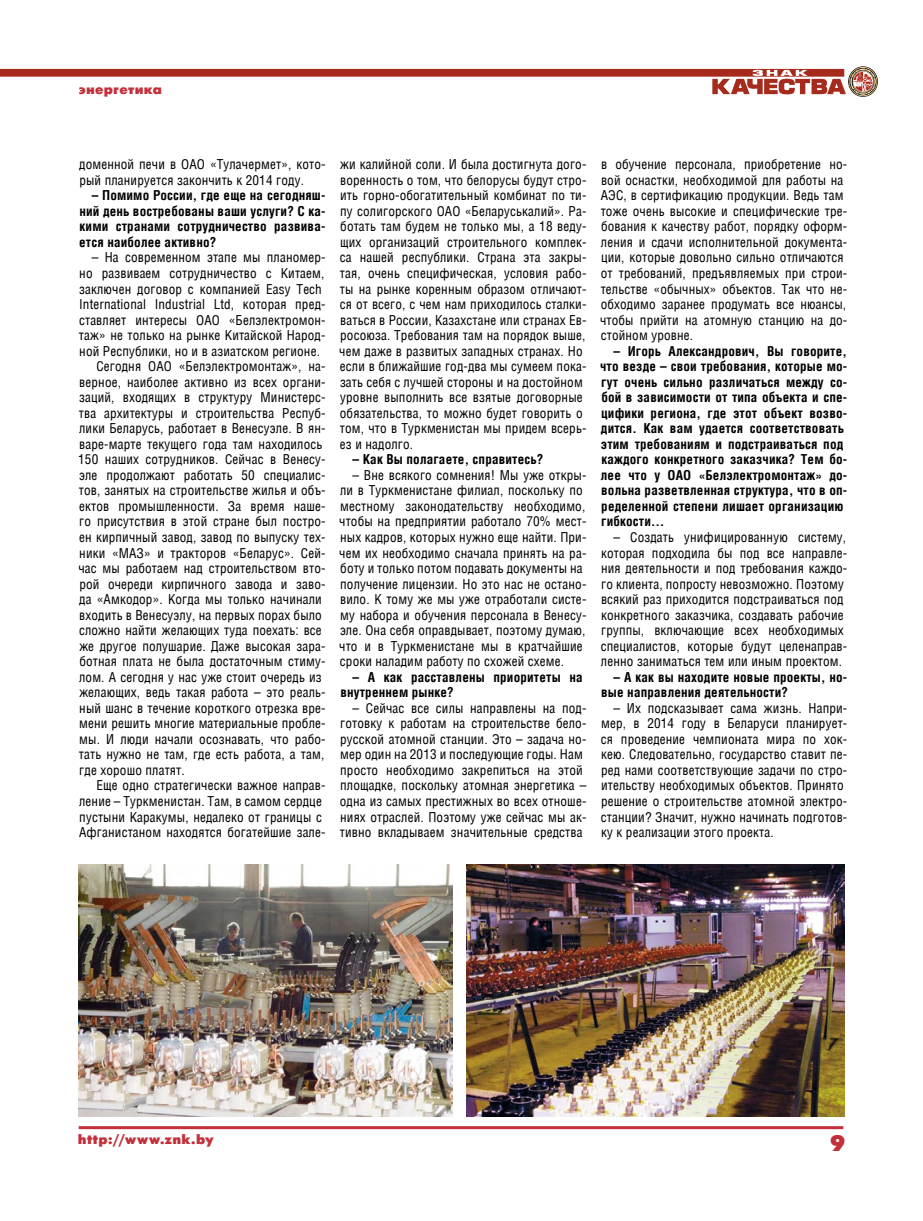
<style>
.page{position:relative;width:923px;height:1221px;background:#fff}
.page>*{position:absolute;margin:0;border:0;box-sizing:border-box;transform-origin:0 0}
.t1{font:22.5px "Futuris XC";color:#c3303b}
.рубрик_lesser{font:13.5px "Futuris XC";letter-spacing:.025em;color:#c3303b}
.body{font:13.2px/15.5px "AG Letterica Condensed";letter-spacing:.01em;color:#000}
.body-2{font:700 13.2px/15.5px "AG Letterica Condensed";letter-spacing:.01em;color:#000}
</style>
<div class="page">
<hr style="left:79px;top:1126px;width:764px;height:3px;background:#c3303b">
<svg style="left:0;top:66px;width:878px;height:31px"></svg>
<img style="left:79px;top:864px;width:373px;height:252px">
<img style="left:467px;top:864px;width:377px;height:252px">
<p class="рубрик_lesser" style="left:79px;top:82px;width:85px">энергетика</p>
<p class="body" style="left:79px;top:157px;width:248px">доменной печи в ОАО «Тулачермет», кото&shy;рый планируется закончить к 2014 году.</p>
<p class="body-2" style="left:79px;top:187px;width:248px;text-align:justify;text-indent:13px">– Помимо России, где еще на сегодняш&shy;ний день востребованы ваши услуги? С ка&shy;кими странами сотрудничество развива&shy;ется наиболее активно?</p>
<p class="body" style="left:79px;top:250px;width:248px;text-indent:13px">– На современном этапе мы планомер&shy;но развиваем сотрудничество с Китаем, заключен договор с компанией Easy Tech International Industrial Ltd, которая пред&shy;ставляет интересы ОАО «Белэлектромон&shy;таж» не только на рынке Китайской Народ&shy;ной Республики, но и в азиатском регионе.</p>
<p class="body" style="left:78px;top:358px;width:249px;text-indent:18px">Сегодня ОАО «Белэлектромонтаж», на&shy;верное, наиболее активно из всех органи&shy;заций, входящих в структуру Министерс&shy;тва архитектуры и строительства Респуб&shy;лики Беларусь, работает в Венесуэле. В ян&shy;варе-марте текущего года там находилось 150 наших сотрудников. Сейчас в Венесу&shy;эле продолжают работать 50 специалис&shy;тов, занятых на строительстве жилья и объ&shy;ектов промышленности. За время наше&shy;го присутствия в этой стране был постро&shy;ен кирпичный завод, завод по выпуску тех&shy;ники «МАЗ» и тракторов «Беларус». Сей&shy;час мы работаем над строительством вто&shy;рой очереди кирпичного завода и заво&shy;да «Амкодор». Когда мы только начинали входить в Венесуэлу, на первых порах было сложно найти желающих туда поехать: все же другое полушарие. Даже высокая зара&shy;ботная плата не была достаточным стиму&shy;лом. А сегодня у нас уже стоит очередь из желающих, ведь такая работа – это реаль&shy;ный шанс в течение короткого отрезка вре&shy;мени решить многие материальные пробле&shy;мы. И люди начали осознавать, что рабо&shy;тать нужно не там, где есть работа, а там, где хорошо платят.</p>
<p class="body" style="left:79px;top:777px;width:248px;text-indent:17px">Еще одно стратегически важное направ&shy;ление – Туркменистан. Там, в самом сердце пустыни Каракумы, недалеко от границы с Афганистаном находятся богатейшие зале-</p>
<p class="body" style="left:339px;top:157px;width:249px">жи калийной соли. И была достигнута дого&shy;воренность о том, что белорусы будут стро&shy;ить горно-обогатительный комбинат по ти&shy;пу солигорского ОАО «Беларуськалий». Ра&shy;ботать там будем не только мы, а 18 веду&shy;щих организаций строительного комплек&shy;са нашей республики. Страна эта закры&shy;тая, очень специфическая, условия рабо&shy;ты на рынке коренным образом отличают&shy;ся от всего, с чем нам приходилось сталки&shy;ваться в России, Казахстане или странах Ев&shy;росоюза. Требования там на порядок выше, чем даже в развитых западных странах. Но если в ближайшие год-два мы сумеем пока&shy;зать себя с лучшей стороны и на достойном уровне выполнить все взятые договорные обязательства, то можно будет говорить о том, что в Туркменистан мы придем всерь&shy;ез и надолго.</p>
<p class="body-2" style="left:353px;top:451px;width:192px">– Как Вы полагаете, справитесь?</p>
<p class="body" style="left:339px;top:467px;width:249px;text-indent:13px">– Вне всякого сомнения! Мы уже откры&shy;ли в Туркменистане филиал, поскольку по местному законодательству необходимо, чтобы на предприятии работало 70% мест&shy;ных кадров, которых нужно еще найти. При&shy;чем их необходимо сначала принять на ра&shy;боту и только потом подавать документы на получение лицензии. Но это нас не остано&shy;вило. К тому же мы уже отработали систе&shy;му набора и обучения персонала в Венесу&shy;эле. Она себя оправдывает, поэтому думаю, что и в Туркменистане мы в кратчайшие сроки наладим работу по схожей схеме.</p>
<p class="body-2" style="left:340px;top:669px;width:244px;text-indent:12px">– А как расставлены приоритеты на внутреннем рынке?</p>
<p class="body" style="left:340px;top:700px;width:248px;text-indent:13px">– Сейчас все силы направлены на под&shy;готовку к работам на строительстве бело&shy;русской атомной станции. Это – задача но&shy;мер один на 2013 и последующие годы. Нам просто необходимо закрепиться на этой площадке, поскольку атомная энергетика – одна из самых престижных во всех отноше&shy;ниях отраслей. Поэтому уже сейчас мы ак&shy;тивно вкладываем значительные средства</p>
<p class="body" style="left:600px;top:157px;width:249px">в обучение персонала, приобретение но&shy;вой оснастки, необходимой для работы на АЭС, в сертификацию продукции. Ведь там тоже очень высокие и специфические тре&shy;бования к качеству работ, порядку оформ&shy;ления и сдачи исполнительной документа&shy;ции, которые довольно сильно отличаются от требований, предъявляемых при строи&shy;тельстве «обычных» объектов. Так что не&shy;обходимо заранее продумать все нюансы, чтобы прийти на атомную станцию на до&shy;стойном уровне.</p>
<p class="body-2" style="left:600px;top:343px;width:249px;text-indent:13px">– Игорь Александрович, Вы говорите, что везде – свои требования, которые мо&shy;гут очень сильно различаться между со&shy;бой в зависимости от типа объекта и спе&shy;цифики региона, где этот объект возво&shy;дится. Как вам удается соответствовать этим требованиям и подстраиваться под каждого конкретного заказчика? Тем бо&shy;лее что у ОАО «Белэлектромонтаж» до&shy;вольна разветвленная структура, что в оп&shy;ределенной степени лишает организацию гибкости…</p>
<p class="body" style="left:601px;top:529px;width:248px;text-indent:13px">– Создать унифицированную систему, которая подходила бы под все направле&shy;ния деятельности и под требования каждо&shy;го клиента, попросту невозможно. Поэтому всякий раз приходится подстраиваться под конкретного заказчика, создавать рабочие группы, включающие всех необходимых специалистов, которые будут целенаправ&shy;ленно заниматься тем или иным проектом.</p>
<p class="body-2" style="left:601px;top:669px;width:247px;text-indent:12px">– А как вы находите новые проекты, но&shy;вые направления деятельности?</p>
<p class="body" style="left:601px;top:700px;width:248px;text-indent:13px">– Их подсказывает сама жизнь. Напри&shy;мер, в 2014 году в Беларуси планирует&shy;ся проведение чемпионата мира по хок&shy;кею. Следовательно, государство ставит пе&shy;ред нами соответствующие задачи по стро&shy;ительству необходимых объектов. Принято решение о строительстве атомной электро&shy;станции? Значит, нужно начинать подготов&shy;ку к реализации этого проекта.</p>
<p class="рубрик_lesser" style="left:78px;top:1131px;width:137px">http://www.znk.by</p>
<p class="t1" style="left:830px;top:1130px;width:17px">9</p>
</div>
